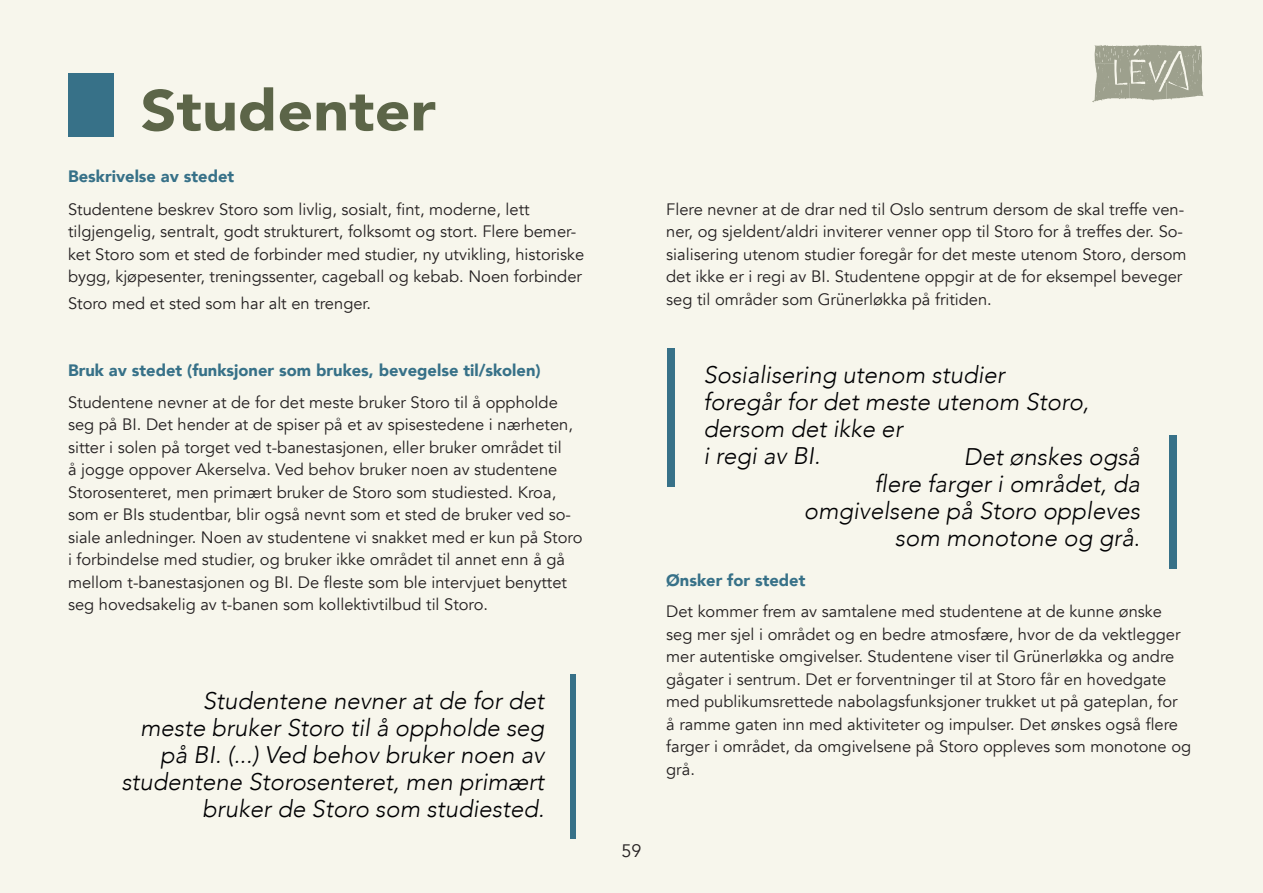
<style>
.page{position:relative;width:1263px;height:893px;background:#f7f6ec}
.page>*{position:absolute;margin:0;border:0;box-sizing:border-box;transform-origin:0 0}
.t1{font:900 57px "Avenir";color:#5c6548;scale:1.1 1}
.t2{font:italic 300 24px/27px "Avenir";color:#000002;text-align:right}
.t3{font:18px "Avenir";color:#231f20}
.t4{font:16.5px/22.5px "Avenir";color:#231f20}
.t5{font:900 16.5px "Avenir";color:#377188}
.s1{font-style:normal}
</style>
<div class="page">
<svg style="left:1092px;top:45px;width:111px;height:57px;background:#aeb09f"></svg>
<div style="left:68px;top:73px;width:45px;height:64px;background:#377188"></div>
<div style="left:667px;top:349px;width:7px;height:138px;background:#377188"></div>
<div style="left:570px;top:674px;width:5px;height:165px;background:#377188"></div>
<div style="left:1170px;top:435px;width:7px;height:133px;background:#377188"></div>
<p class="t1" style="left:141px;top:62px;width:270px">Studenter</p>
<p class="t5" style="left:68px;top:162px;width:168px">Beskrivelse av stedet</p>
<p class="t4" style="left:68px;top:198px;width:463px">Studentene beskrev Storo som livlig, sosialt, fint, moderne, lett</p>
<p class="t4" style="left:68px;top:220px;width:518px">tilgjengelig, sentralt, godt strukturert, folksomt og stort. Flere bemer&shy;ket Storo som et sted de forbinder med studier, ny utvikling, historiske bygg, kjøpesenter, treningssenter, cageball og kebab. Noen forbinder</p>
<p class="t4" style="left:68px;top:292px;width:305px">Storo med et sted som har alt en trenger.</p>
<p class="t5" style="left:68px;top:356px;width:474px">Bruk av stedet (funksjoner som brukes, bevegelse til/skolen)</p>
<p class="t4" style="left:68px;top:391px;width:516px">Studentene nevner at de for det meste bruker Storo til å oppholde seg på BI. Det hender at de spiser på et av spisestedene i nærheten, sitter i solen på torget ved t-banestasjonen, eller bruker området til<br>å jogge oppover Akerselva. Ved behov bruker noen av studentene Storosenteret, men primært bruker de Storo som studiested. Kroa, som er BIs studentbar, blir også nevnt som et sted de bruker ved so&shy;siale anledninger. Noen av studentene vi snakket med er kun på Storo i forbindelse med studier, og bruker ikke området til annet enn å gå mellom t-banestasjonen og BI. De fleste som ble intervjuet benyttet seg hovedsakelig av t-banen som kollektivtilbud til Storo.</p>
<p class="t2" style="left:203px;top:688px;width:343px">Studentene nevner at de for det</p>
<p class="t2" style="left:121px;top:715px;width:424px">meste bruker Storo til å oppholde seg på BI. (...) Ved behov bruker noen av studentene Storosenteret, men primært bruker de Storo som studiested.</p>
<p class="t4" style="left:666px;top:198px;width:522px">Flere nevner at de drar ned til Oslo sentrum dersom de skal treffe ven&shy;ner, og sjeldent/aldri inviterer venner opp til Storo for å treffes der. So&shy;sialisering utenom studier foregår for det meste utenom Storo, dersom det ikke er i regi av BI. Studentene oppgir at de for eksempel beveger seg til områder som Grünerløkka på fritiden.</p>
<p class="t2" style="left:703px;top:361px;width:303px">Sosialisering utenom studier</p>
<p class="t2" style="left:703px;top:388px;width:387px">foregår for det meste utenom Storo,</p>
<p class="t2" style="left:703px;top:415px;width:201px">dersom det ikke er</p>
<p class="t2" style="left:703px;top:442px;width:118px">i regi av BI.</p>
<p class="t2" style="left:964px;top:443px;width:178px">Det ønskes også</p>
<p class="t2" style="left:874px;top:470px;width:267px">flere farger i området, da</p>
<p class="t2" style="left:804px;top:497px;width:338px">omgivelsene på Storo oppleves</p>
<p class="t2" style="left:895px;top:524px;width:247px">som monotone og grå<span class="s1">.</span></p>
<p class="t5" style="left:666px;top:566px;width:141px">Ønsker for stedet</p>
<p class="t4" style="left:666px;top:601px;width:526px">Det kommer frem av samtalene med studentene at de kunne ønske seg mer sjel i området og en bedre atmosfære, hvor de da vektlegger mer autentiske omgivelser. Studentene viser til Grünerløkka og andre gågater i sentrum. Det er forventninger til at Storo får en hovedgate med publikumsrettede nabolagsfunksjoner trukket ut på gateplan, for<br>å ramme gaten inn med aktiviteter og impulser. Det ønskes også flere farger i området, da omgivelsene på Storo oppleves som monotone og grå.</p>
<p class="t3" style="left:621px;top:840px;width:22px">59</p>
</div>
